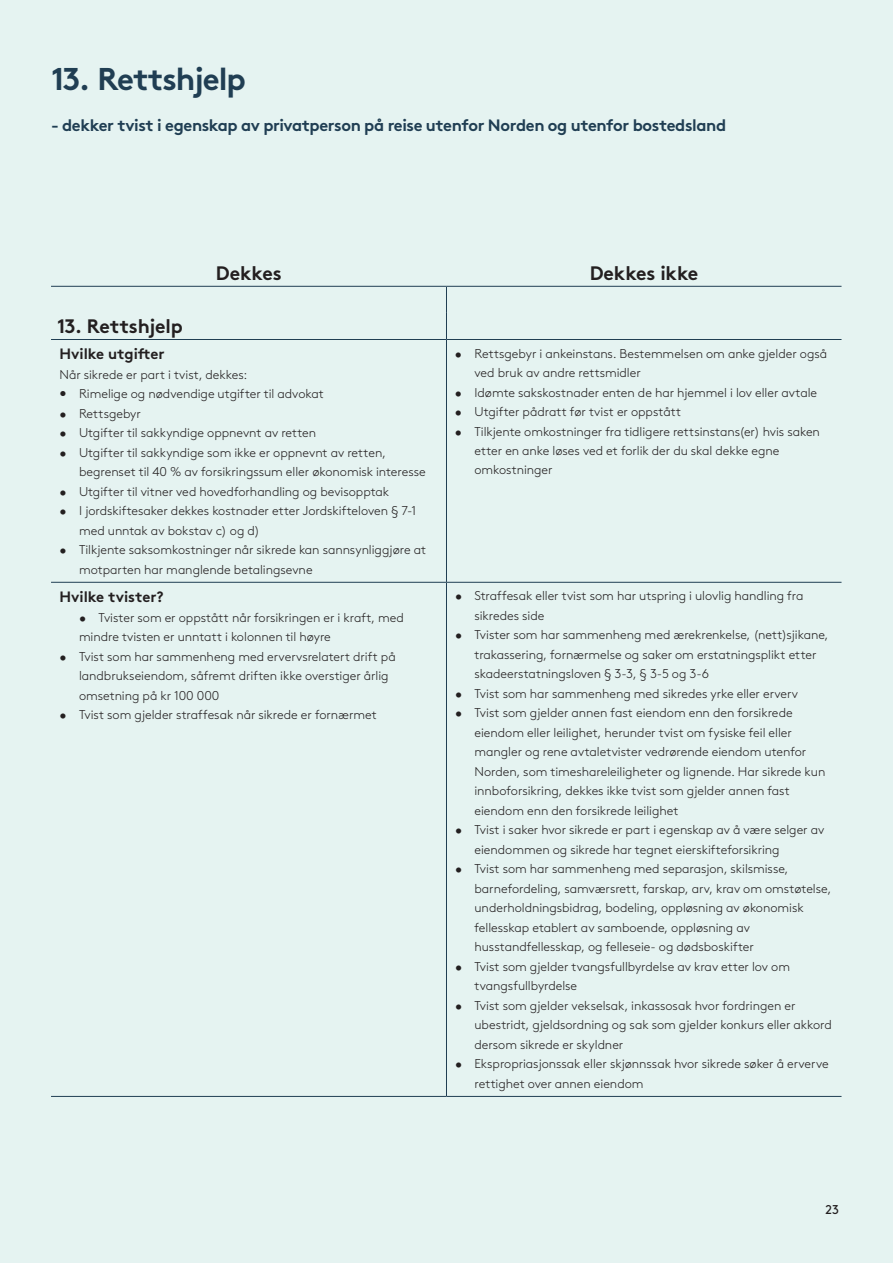
<style>
.page{position:relative;width:893px;height:1263px;background:#e5f3f1}
.page>*{position:absolute;margin:0;border:0;box-sizing:border-box;transform-origin:0 0}
.t1{font:700 31.5px "Gjen Brown OT";letter-spacing:-.035em;color:#203e53}
.t2{font:700 19.5px "Gjen Brown OT";letter-spacing:-.005em;color:#231f20}
.t3{font:700 16.5px "Gjen Brown OT";letter-spacing:-.025em;color:#203e53}
.t4{font:700 15px "Gjen Brown OT";letter-spacing:-.005em;color:#231f20}
.t5{font:300 12.75px/19.5px "Gjen Brown OT";color:#231f20}
.t6{font:12.75px "Gjen Brown OT";color:#231f20}
.s1{font-weight:400}
</style>
<div class="page">
<hr style="left:51px;top:339px;width:395px;height:1px;background:#203e53">
<hr style="left:51px;top:1096px;width:395px;height:1px;background:#203e53">
<hr style="left:446px;top:1096px;width:395px;height:1px;background:#203e53">
<hr style="left:51px;top:286px;width:395px;height:1px;background:#203e53">
<hr style="left:446px;top:286px;width:395px;height:1px;background:#203e53">
<hr style="left:446px;top:339px;width:395px;height:1px;background:#203e53">
<hr style="left:51px;top:582px;width:395px;height:1px;background:#203e53">
<hr style="left:446px;top:582px;width:395px;height:1px;background:#203e53">
<svg style="left:446px;top:287px;width:1px;height:52px"></svg>
<hr style="left:446px;top:340px;width:1px;height:242px;background:#203e53">
<hr style="left:446px;top:583px;width:1px;height:513px;background:#203e53">
<h1 class="t1" style="left:51px;top:54px;width:196px">13. Rettshjelp</h1>
<p class="t3" style="left:51px;top:112px;width:677px">- dekker tvist i egenskap av privatperson på reise utenfor Norden og utenfor bostedsland</p>
<h2 class="t2" style="left:216px;top:258px;width:67px">Dekkes</h2>
<h2 class="t2" style="left:590px;top:258px;width:110px">Dekkes ikke</h2>
<h2 class="t2" style="left:57px;top:311px;width:127px">13. Rettshjelp</h2>
<p class="t4" style="left:60px;top:342px;width:107px">Hvilke utgifter</p>
<p class="t5" style="left:60px;top:364px;width:189px">Når sikrede er part i tvist, dekkes:</p>
<p class="t5" style="left:60px;top:383px;width:266px"><span class="s1">•</span> Rimelige og nødvendige utgifter til advokat</p>
<p class="t5" style="left:60px;top:403px;width:83px"><span class="s1">•</span> Rettsgebyr</p>
<p class="t5" style="left:60px;top:422px;width:258px"><span class="s1">•</span> Utgifter til sakkyndige oppnevnt av retten</p>
<p class="t5" style="left:79px;top:442px;width:348px;text-indent:-19px"><span class="s1">•</span> Utgifter til sakkyndige som ikke er oppnevnt av retten, begrenset til 40 % av forsikringssum eller økonomisk interesse</p>
<p class="t5" style="left:60px;top:481px;width:331px"><span class="s1">•</span> Utgifter til vitner ved hovedforhandling og bevisopptak</p>
<p class="t5" style="left:79px;top:500px;width:339px;text-indent:-19px"><span class="s1">•</span> I jordskiftesaker dekkes kostnader etter Jordskifteloven § 7-1 med unntak av bokstav c) og d)</p>
<p class="t5" style="left:79px;top:539px;width:349px;text-indent:-19px"><span class="s1">•</span> Tilkjente saksomkostninger når sikrede kan sannsynliggjøre at motparten har manglende betalingsevne</p>
<p class="t4" style="left:60px;top:585px;width:106px">Hvilke tvister?</p>
<p class="t5" style="left:79px;top:606px;width:326px"><span class="s1">•</span> Tvister som er oppstått når forsikringen er i kraft, med mindre tvisten er unntatt i kolonnen til høyre</p>
<p class="t5" style="left:79px;top:645px;width:318px;text-indent:-19px"><span class="s1">•</span> Tvist som har sammenheng med ervervsrelatert drift på landbrukseiendom, såfremt driften ikke overstiger årlig omsetning på kr 100 000</p>
<p class="t5" style="left:60px;top:704px;width:319px"><span class="s1">•</span> Tvist som gjelder straffesak når sikrede er fornærmet</p>
<p class="t5" style="left:474px;top:342px;width:354px;text-indent:-19px"><span class="s1">•</span> Rettsgebyr i ankeinstans. Bestemmelsen om anke gjelder også ved bruk av andre rettsmidler</p>
<p class="t5" style="left:455px;top:381px;width:364px"><span class="s1">•</span> Idømte sakskostnader enten de har hjemmel i lov eller avtale</p>
<p class="t5" style="left:455px;top:401px;width:228px"><span class="s1">•</span> Utgifter pådratt før tvist er oppstått</p>
<p class="t5" style="left:474px;top:420px;width:347px;text-indent:-19px"><span class="s1">•</span> Tilkjente omkostninger fra tidligere rettsinstans(er) hvis saken etter en anke løses ved et forlik der du skal dekke egne omkostninger</p>
<p class="t5" style="left:474px;top:585px;width:330px;text-indent:-19px"><span class="s1">•</span> Straffesak eller tvist som har utspring i ulovlig handling fra sikredes side</p>
<p class="t5" style="left:474px;top:624px;width:355px;text-indent:-19px"><span class="s1">•</span> Tvister som har sammenheng med ærekrenkelse, (nett)sjikane, trakassering, fornærmelse og saker om erstatningsplikt etter skadeerstatningsloven § 3-3, § 3-5 og 3-6</p>
<p class="t5" style="left:455px;top:683px;width:345px"><span class="s1">•</span> Tvist som har sammenheng med sikredes yrke eller erverv</p>
<p class="t5" style="left:474px;top:702px;width:352px;text-indent:-19px"><span class="s1">•</span> Tvist som gjelder annen fast eiendom enn den forsikrede eiendom eller leilighet, herunder tvist om fysiske feil eller mangler og rene avtaletvister vedrørende eiendom utenfor Norden, som timeshareleiligheter og lignende. Har sikrede kun innboforsikring, dekkes ikke tvist som gjelder annen fast eiendom enn den forsikrede leilighet</p>
<p class="t5" style="left:474px;top:819px;width:351px;text-indent:-19px"><span class="s1">•</span> Tvist i saker hvor sikrede er part i egenskap av å være selger av eiendommen og sikrede har tegnet eierskifteforsikring</p>
<p class="t5" style="left:474px;top:858px;width:358px;text-indent:-19px"><span class="s1">•</span> Tvist som har sammenheng med separasjon, skilsmisse, barnefordeling, samværsrett, farskap, arv, krav om omstøtelse, underholdningsbidrag, bodeling, oppløsning av økonomisk fellesskap etablert av samboende, oppløsning av husstandfellesskap, og felleseie- og dødsboskifter</p>
<p class="t5" style="left:474px;top:956px;width:317px;text-indent:-19px"><span class="s1">•</span> Tvist som gjelder tvangsfullbyrdelse av krav etter lov om tvangsfullbyrdelse</p>
<p class="t5" style="left:474px;top:995px;width:359px;text-indent:-19px"><span class="s1">•</span> Tvist som gjelder vekselsak, inkassosak hvor fordringen er ubestridt, gjeldsordning og sak som gjelder konkurs eller akkord dersom sikrede er skyldner</p>
<p class="t5" style="left:474px;top:1053px;width:356px;text-indent:-19px"><span class="s1">•</span> Ekspropriasjonssak eller skjønnssak hvor sikrede søker å erverve rettighet over annen eiendom</p>
<p class="t6" style="left:825px;top:1200px;width:15px">23</p>
</div>
